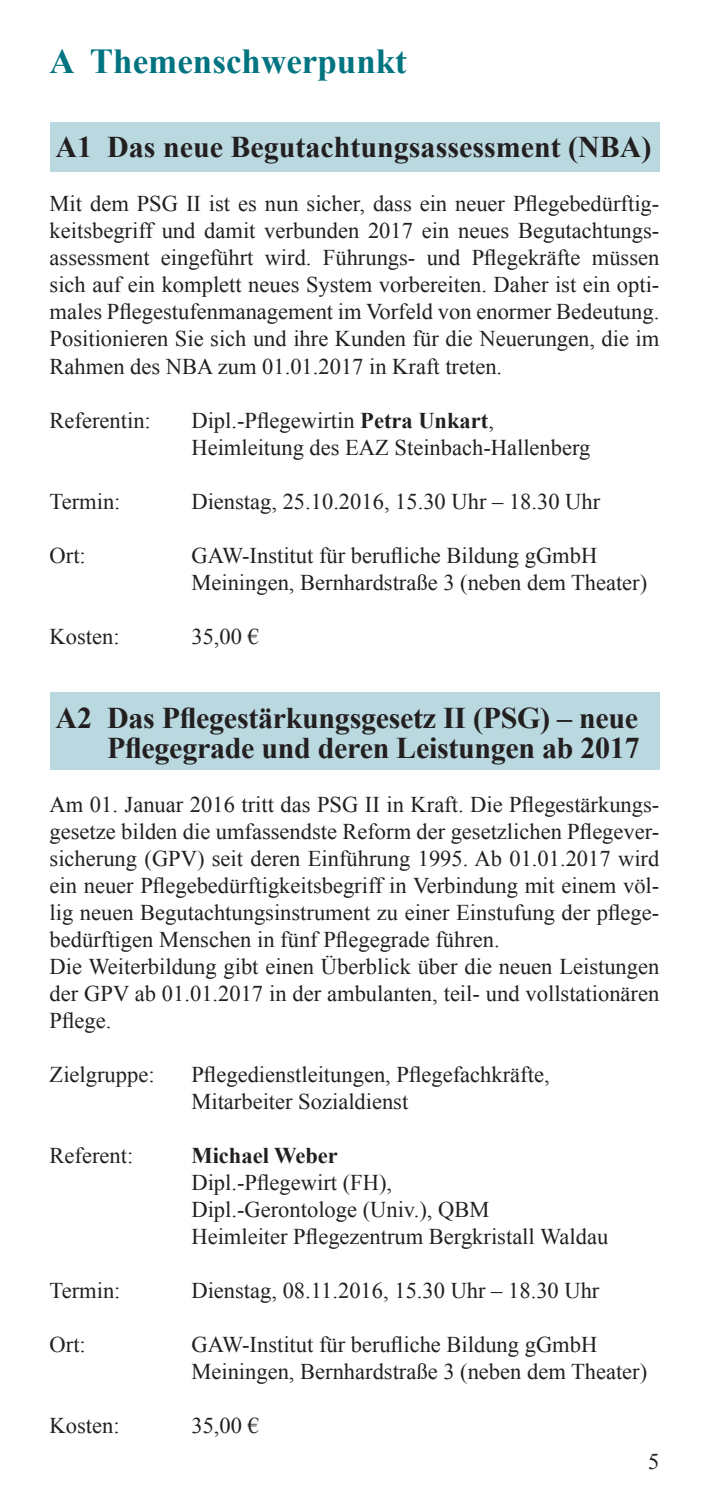
<style>
.page{position:relative;width:709px;height:1489px;background:#fff}
.page>*{position:absolute;margin:0;border:0;box-sizing:border-box;transform-origin:0 0}
.t1{font:700 35px "Times New Roman";color:#007480}
.t2{font:700 30px/30px "Times New Roman";letter-spacing:-.01em;color:#231f20;text-align:right}
.t3{font:22.5px/27px "Times New Roman";color:#231f20}
.t4{font:700 22.5px "Times New Roman";color:#231f20}
.s1{font-weight:700}
</style>
<div class="page">
<div style="left:50px;top:122px;width:609px;height:50px;background:#bad8df"></div>
<div style="left:50px;top:692px;width:609px;height:78px;background:#bad8df"></div>
<h1 class="t1" style="left:50px;top:37px;width:359px">A Themenschwerpunkt</h1>
<h2 class="t2" style="left:55px;top:132px;width:597px">A1 Das neue Begutachtungsassessment (NBA)</h2>
<p class="t3" style="left:50px;top:190px;width:611px;text-align:justify">Mit dem PSG II ist es nun sicher, dass ein neuer Pflegebedürftig&shy;keitsbegriff und damit verbunden 2017 ein neues Begutachtungs&shy;assessment eingeführt wird. Führungs- und Pflegekräfte müssen sich auf ein komplett neues System vorbereiten. Daher ist ein opti&shy;males Pflegestufenmanagement im Vorfeld von enormer Bedeutung.<br>Positionieren Sie sich und ihre Kunden für die Neuerungen, die im Rahmen des NBA zum 01.01.2017 in Kraft treten.</p>
<p class="t3" style="left:50px;top:406px;width:103px">Referentin:</p>
<p class="t3" style="left:191px;top:406px;width:400px">Dipl.-Pflegewirtin <span class="s1">Petra Unkart</span>,<br>Heimleitung des EAZ Steinbach-Hallenberg</p>
<p class="t3" style="left:50px;top:487px;width:72px">Termin:</p>
<p class="t3" style="left:191px;top:487px;width:410px">Dienstag, 25.10.2016, 15.30 Uhr – 18.30 Uhr</p>
<p class="t3" style="left:50px;top:541px;width:38px">Ort:</p>
<p class="t3" style="left:191px;top:541px;width:457px">GAW-Institut für berufliche Bildung gGmbH<br>Meiningen, Bernhardstraße 3 (neben dem Theater)</p>
<p class="t3" style="left:50px;top:622px;width:71px">Kosten:</p>
<p class="t3" style="left:191px;top:622px;width:69px">35,00 €</p>
<h2 class="t2" style="left:55px;top:702px;width:585px">A2 Das Pflegestärkungsgesetz II (PSG) – neue<br>Pflegegrade und deren Leistungen ab 2017</h2>
<p class="t3" style="left:50px;top:790px;width:611px">Am 01. Januar 2016 tritt das PSG II in Kraft. Die Pflegestärkungs&shy;gesetze bilden die umfassendste Reform der gesetzlichen Pflegever&shy;sicherung (GPV) seit deren Einführung 1995. Ab 01.01.2017 wird ein neuer Pflegebedürftigkeitsbegriff in Verbindung mit einem völ&shy;lig neuen Begutachtungsinstrument zu einer Einstufung der pflege&shy;bedürftigen Menschen in fünf Pflegegrade führen.<br>Die Weiterbildung gibt einen Überblick über die neuen Leistungen der GPV ab 01.01.2017 in der ambulanten, teil- und vollstationären Pflege.</p>
<p class="t3" style="left:50px;top:1060px;width:106px">Zielgruppe:</p>
<p class="t3" style="left:191px;top:1060px;width:360px">Pflegedienstleitungen, Pflegefachkräfte,<br>Mitarbeiter Sozialdienst</p>
<p class="t3" style="left:50px;top:1141px;width:85px">Referent:</p>
<p class="t4" style="left:191px;top:1139px;width:148px">Michael Weber</p>
<p class="t3" style="left:191px;top:1168px;width:418px">Dipl.-Pflegewirt (FH),<br>Dipl.-Gerontologe (Univ.), QBM<br>Heimleiter Pflegezentrum Bergkristall Waldau</p>
<p class="t3" style="left:50px;top:1276px;width:72px">Termin:</p>
<p class="t3" style="left:191px;top:1276px;width:409px">Dienstag, 08.11.2016, 15.30 Uhr – 18.30 Uhr</p>
<p class="t3" style="left:50px;top:1330px;width:38px">Ort:</p>
<p class="t3" style="left:191px;top:1330px;width:457px">GAW-Institut für berufliche Bildung gGmbH<br>Meiningen, Bernhardstraße 3 (neben dem Theater)</p>
<p class="t3" style="left:50px;top:1411px;width:71px">Kosten:</p>
<p class="t3" style="left:191px;top:1411px;width:69px">35,00 €</p>
<p class="t3" style="left:648px;top:1447px;width:13px">5</p>
</div>
